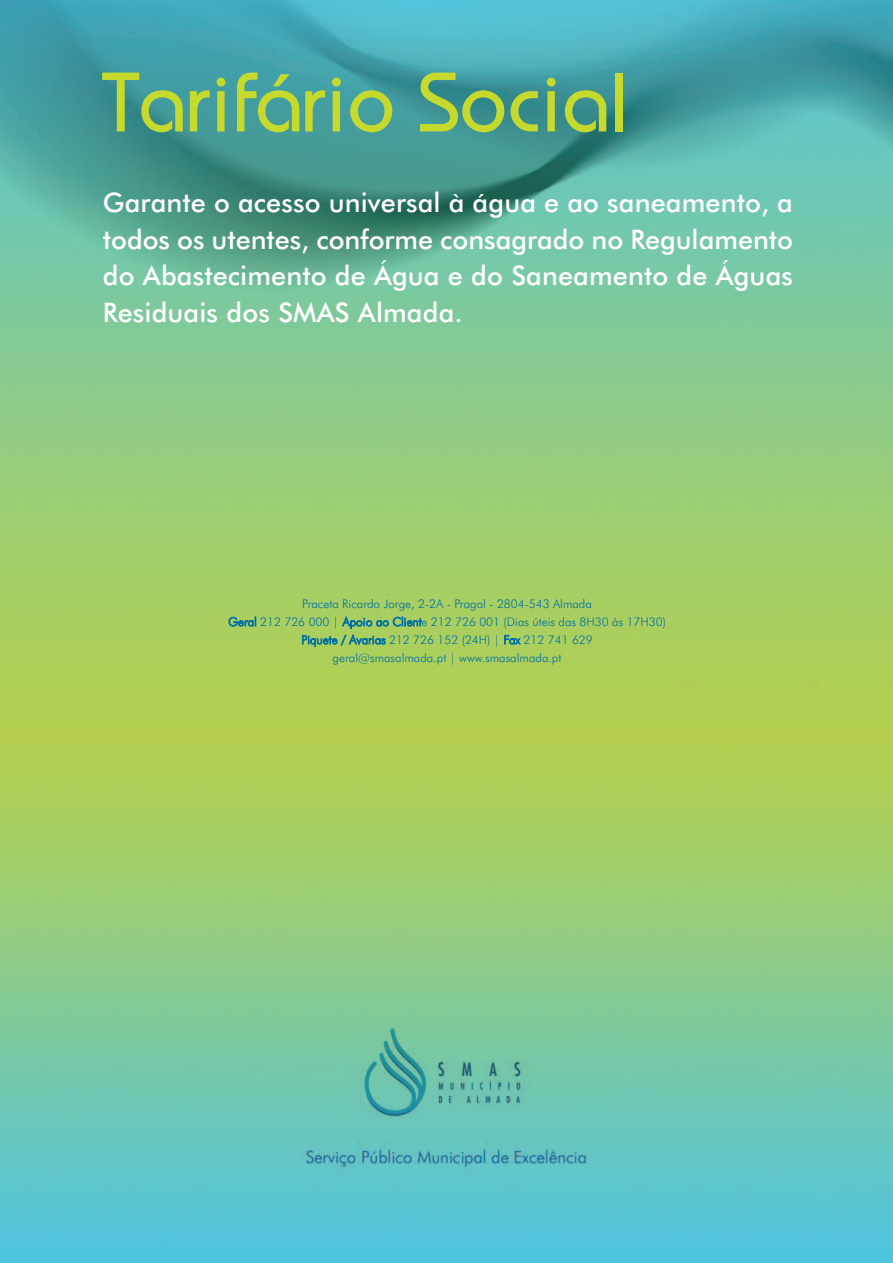
<style>
.page{position:relative;width:893px;height:1263px;background:#fff}
.page>*{position:absolute;margin:0;border:0;box-sizing:border-box;transform-origin:0 0}
.t1{font:84px "Bahamas Plain";color:#c6d92d}
.t2{font:500 27px/36.6px "Futura BT";letter-spacing:.005em;color:#fff;text-align:justify}
.t3{font:300 12px/18px "Futura BT";color:#0071a7;text-align:center}
</style>
<div class="page">
<img style="left:0;top:0;width:893px;height:1263px">
<h1 class="t1" style="left:102px;top:53px;width:528px">Tarifário Social</h1>
<h2 class="t2" style="left:103px;top:185px;width:692px">Garante o acesso universal à água e ao saneamento, a todos os utentes, conforme consagrado no Regulamento do Abastecimento de Água e do Saneamento de Águas Residuais dos SMAS Almada.</h2>
<p class="t3" style="left:228px;top:595px;width:439px">Praceta Ricardo Jorge, 2-2A - Pragal - 2804-543 Almada<br>Geral 212 726 000 | Apoio ao Cliente 212 726 001 (Dias úteis das 8H30 às 17H30)<br>Piquete / Avarias 212 726 152 (24H) | Fax 212 741 629<br>geral@smasalmada.pt | www.smasalmada.pt</p>
</div>
